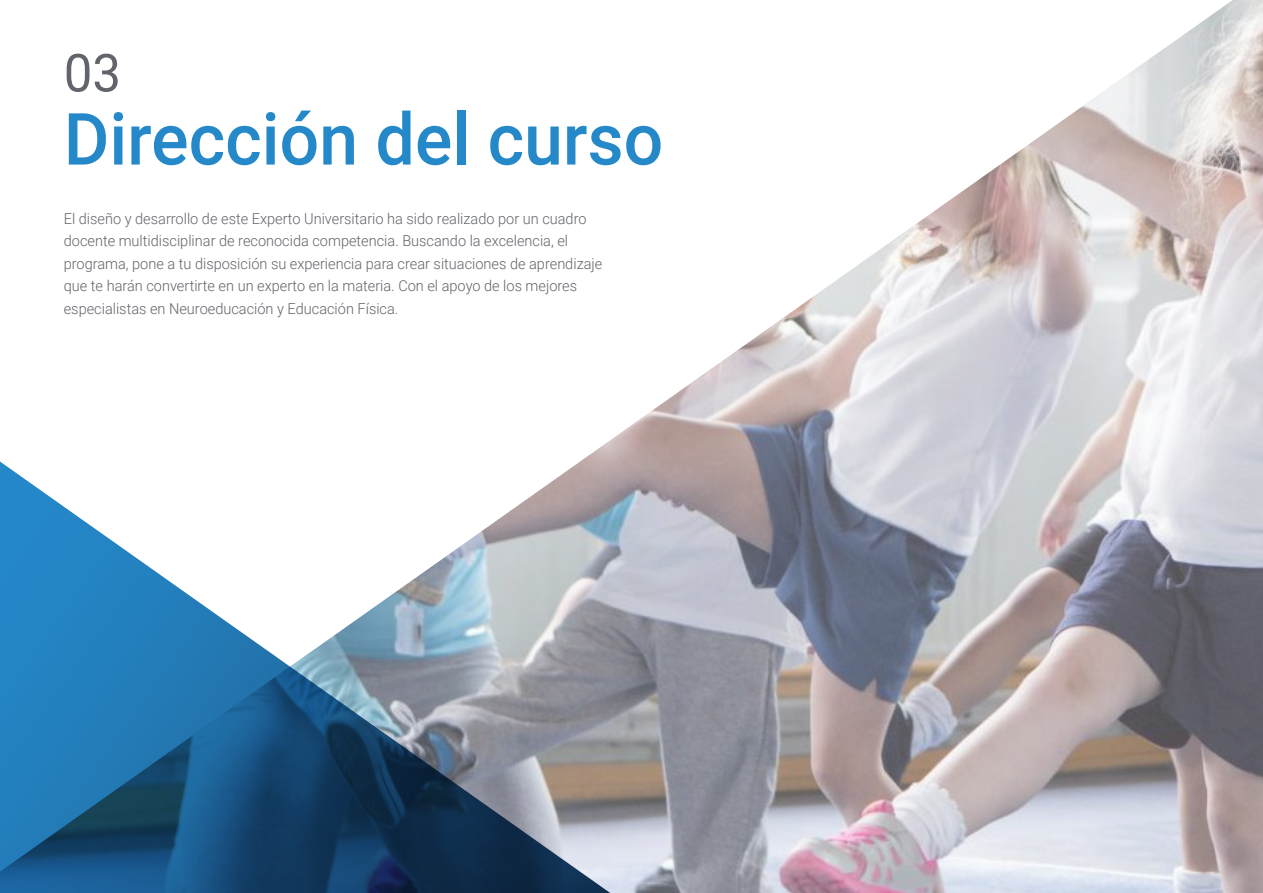
<style>
.page{position:relative;width:1263px;height:893px;background:#fff}
.page>*{position:absolute;margin:0;border:0;box-sizing:border-box;transform-origin:0 0}
.t1{font:500 72px "Roboto";color:#2488c9}
.t2{font:52.5px "Roboto";color:#61646a}
.t3{font:300 15px/22.5px "Roboto";color:#61646a}
</style>
<div class="page">
<img style="left:602px;top:0;width:661px;height:893px">
<svg style="left:0;top:446px;width:640px;height:447px"></svg>
<h2 class="t2" style="left:64px;top:36px;width:59px">03</h2>
<h1 class="t1" style="left:64px;top:89px;width:601px">Dirección del curso</h1>
<p class="t3" style="left:64px;top:207px;width:540px">El diseño y desarrollo de este Experto Universitario ha sido realizado por un cuadro docente multidisciplinar de reconocida competencia. Buscando la excelencia, el programa, pone a tu disposición su experiencia para crear situaciones de aprendizaje que te harán convertirte en un experto en la materia. Con el apoyo de los mejores especialistas en Neuroeducación y Educación Física.</p>
</div>
